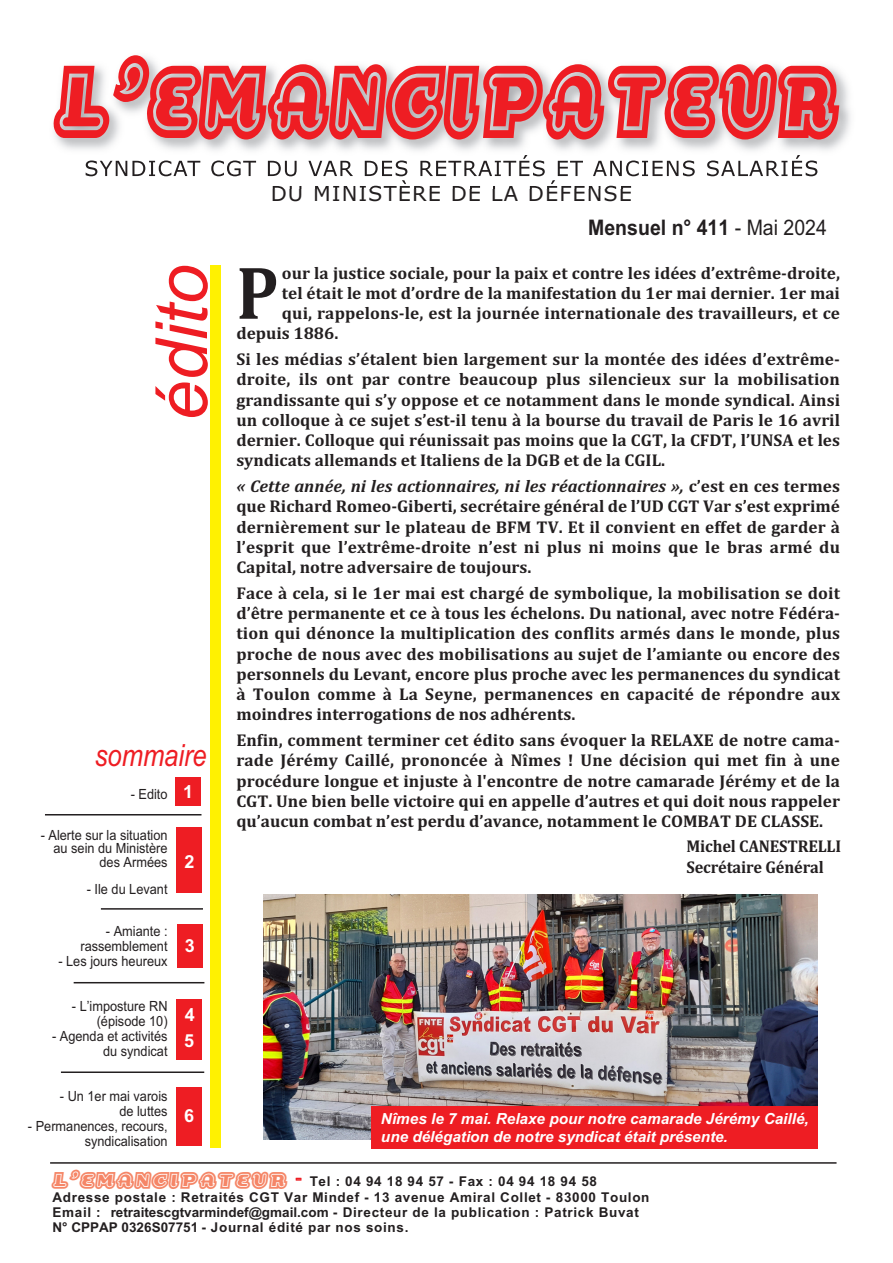
<style>
.page{position:relative;width:893px;height:1263px;background:#fff}
.page>*{position:absolute;margin:0;border:0;box-sizing:border-box;transform-origin:0 0}
.t1{font:97.5px "Dogma Extra Outline";letter-spacing:.1em;color:#ee1d23;scale:.77 1}
.t2{font:700 75.75px "Cambria";color:#231f20;scale:.91 1}
.t3{font:italic 72px "Arial";color:#ee1d23}
.t4{font:italic 30.6px "Arial";color:#ee1d23;scale:.83 1}
.t5{font:700 21.45px "Arial";color:#231f20;scale:.91 1}
.t6{font:21px "MS Reference Sans Serif";letter-spacing:.05em;color:#231f20}
.t7{font:700 18px "Arial";color:#fff}
.t8{font:700 17.25px/20.1px "Cambria";color:#231f20;text-align:justify}
.t9{font:700 17.25px/20.5px "Cambria";color:#231f20;scale:.95 1}
.t10{font:italic 700 15.3px/18.3px "Arial";color:#fff}
.t11{font:14.1px/15px "Arial";color:#231f20;text-align:right;scale:.91 1}
.t12{font:700 13.5px/16.5px "Arial";letter-spacing:.05em;color:#231f20}
.s1{font-weight:400}
.s2{font-style:italic}
.s3{font-family:"Dogma Extra Outline";font-weight:400;font-size:22.5px;color:#f58667}
.s4{font-family:"Bus";font-weight:400;font-size:21px;color:#ee1d23}
</style>
<div class="page">
<hr style="left:50px;top:1162px;width:786px;height:2px;background:#231f20">
<img style="left:54px;top:56px;width:797px;height:132px">
<img style="left:86px;top:160px;width:292px;height:16px">
<img style="left:519px;top:155px;width:10px;height:21px">
<img style="left:533px;top:160px;width:254px;height:16px">
<img style="left:792px;top:155px;width:10px;height:21px">
<img style="left:806px;top:160px;width:11px;height:16px">
<img style="left:273px;top:186px;width:124px;height:2px">
<svg style="left:400px;top:180px;width:10px;height:8px"></svg>
<img style="left:414px;top:186px;width:128px;height:2px">
<svg style="left:547px;top:180px;width:10px;height:8px"></svg>
<img style="left:561px;top:186px;width:70px;height:2px">
<div style="left:210px;top:265px;width:11px;height:882px;background:#fff101"></div>
<div style="left:177px;top:923px;width:25px;height:44px;background:#ee1d23"></div>
<div style="left:176px;top:778px;width:25px;height:28px;background:#ee1d23"></div>
<div style="left:176px;top:827px;width:26px;height:66px;background:#ee1d23"></div>
<div style="left:177px;top:999px;width:25px;height:61px;background:#ee1d23"></div>
<hr style="left:45px;top:814px;width:156px;height:1px;background:#231f20">
<hr style="left:101px;top:908px;width:102px;height:2px;background:#231f20">
<hr style="left:74px;top:982px;width:130px;height:1px;background:#231f20">
<div style="left:177px;top:1087px;width:25px;height:59px;background:#ee1d23"></div>
<hr style="left:61px;top:1071px;width:143px;height:2px;background:#231f20">
<img style="left:263px;top:894px;width:554px;height:246px">
<div style="left:372px;top:1107px;width:446px;height:42px;background:#ee1d23"></div>
<h1 class="t1" style="left:56px;top:29px;width:1012px">L’EMANCIPATEUR</h1>
<p class="t6" style="left:271px;top:182px;width:363px">DU MINISTÈRE DE LA DÉFENSE</p>
<p class="t5" style="left:588px;top:215px;width:264px">Mensuel n° 411 <span class="s1">- Mai 2024</span></p>
<h3 class="t3" style="left:140px;top:421px;width:158px;rotate:-90deg">édito</h3>
<h2 class="t2" style="left:236px;top:248px;width:48px">P</h2>
<p class="t8" style="left:282px;top:262px;width:560px">our la justice sociale, pour la paix et contre les idées d’extrême-droite,</p>
<p class="t8" style="left:282px;top:283px;width:560px">tel était le mot d’ordre de la manifestation du 1er mai dernier. 1er mai</p>
<p class="t8" style="left:282px;top:303px;width:560px">qui, rappelons-le, est la journée internationale des travailleurs, et ce</p>
<p class="t8" style="left:236px;top:323px;width:104px">depuis 1886.</p>
<p class="t8" style="left:236px;top:349px;width:605px">Si les médias s’étalent bien largement sur la montée des idées d’extrême&shy;droite, ils ont par contre beaucoup plus silencieux sur la mobilisation grandissante qui s’y oppose et ce notamment dans le monde syndical. Ainsi un colloque à ce sujet s’est-il tenu à la bourse du travail de Paris le 16 avril dernier. Colloque qui réunissait pas moins que la CGT, la CFDT, l’UNSA et les syndicats allemands et Italiens de la DGB et de la CGIL.</p>
<p class="t8" style="left:236px;top:476px;width:605px"><span class="s2">« Cette année, ni les actionnaires, ni les réactionnaires »,</span> c’est en ces termes que Richard Romeo-Giberti, secrétaire général de l’UD CGT Var s’est exprimé dernièrement sur le plateau de BFM TV. Et il convient en effet de garder à l’esprit que l’extrême-droite n’est ni plus ni moins que le bras armé du Capital, notre adversaire de toujours.</p>
<p class="t8" style="left:236px;top:583px;width:605px">Face à cela, si le 1er mai est chargé de symbolique, la mobilisation se doit d’être permanente et ce à tous les échelons. Du national, avec notre Fédéra&shy;tion qui dénonce la multiplication des conflits armés dans le monde, plus proche de nous avec des mobilisations au sujet de l’amiante ou encore des personnels du Levant, encore plus proche avec les permanences du syndicat à Toulon comme à La Seyne, permanences en capacité de répondre aux moindres interrogations de nos adhérents.</p>
<p class="t8" style="left:236px;top:730px;width:605px">Enfin, comment terminer cet édito sans évoquer la RELAXE de notre cama&shy;rade Jérémy Caillé, prononcée à Nîmes ! Une décision qui met fin à une procédure longue et injuste à l'encontre de notre camarade Jérémy et de la CGT. Une bien belle victoire qui en appelle d’autres et qui doit nous rappeler qu’aucun combat n’est perdu d’avance, notamment le COMBAT DE CLASSE.</p>
<h3 class="t4" style="left:95px;top:737px;width:136px">sommaire</h3>
<p class="t7" style="left:183px;top:781px;width:12px">1</p>
<p class="t11" style="left:131px;top:787px;width:42px">- Edito</p>
<p class="t11" style="left:41px;top:828px;width:141px;line-height:13.5px">- Alerte sur la situation au sein du Ministère des Armées</p>
<p class="t11" style="left:87px;top:881px;width:90px">- Ile du Levant</p>
<p class="t11" style="left:80px;top:923px;width:97px">- Amiante : rassemblement</p>
<p class="t11" style="left:58px;top:953px;width:121px">- Les jours heureux</p>
<p class="t11" style="left:72px;top:998px;width:107px">- L’imposture RN (épisode 10)</p>
<p class="t11" style="left:52px;top:1028px;width:128px">- Agenda et activités du syndicat</p>
<p class="t11" style="left:60px;top:1088px;width:120px">- Un 1er mai varois de luttes</p>
<p class="t11" style="left:28px;top:1118px;width:155px">- Permanences, recours, syndicalisation</p>
<p class="t9" style="left:686px;top:836px;width:164px">Michel CANESTRELLI<br>Secrétaire Général</p>
<p class="t7" style="left:184px;top:851px;width:12px">2</p>
<p class="t7" style="left:185px;top:935px;width:12px">3</p>
<p class="t7" style="left:185px;top:1004px;width:12px">4</p>
<p class="t7" style="left:184px;top:1031px;width:12px">5</p>
<p class="t7" style="left:184px;top:1105px;width:12px">6</p>
<p class="t10" style="left:381px;top:1109px;width:429px">Nîmes le 7 mai. Relaxe pour notre camarade Jérémy Caillé, une délégation de notre syndicat était présente.</p>
<p class="t12" style="left:52px;top:1173px;width:599px"><span class="s3">L’EMANCIPATEUR</span> <span class="s4">-</span> Tel : 04 94 18 94 57 - Fax : 04 94 18 94 58<br>Adresse postale : Retraités CGT Var Mindef - 13 avenue Amiral Collet - 83000 Toulon</p>
<p class="t12" style="left:52px;top:1205px;width:588px;line-height:15px">Email : retraitescgtvarmindef@gmail.com - Directeur de la publication : Patrick Buvat<br>N° CPPAP 0326S07751 - Journal édité par nos soins.</p>
</div>
